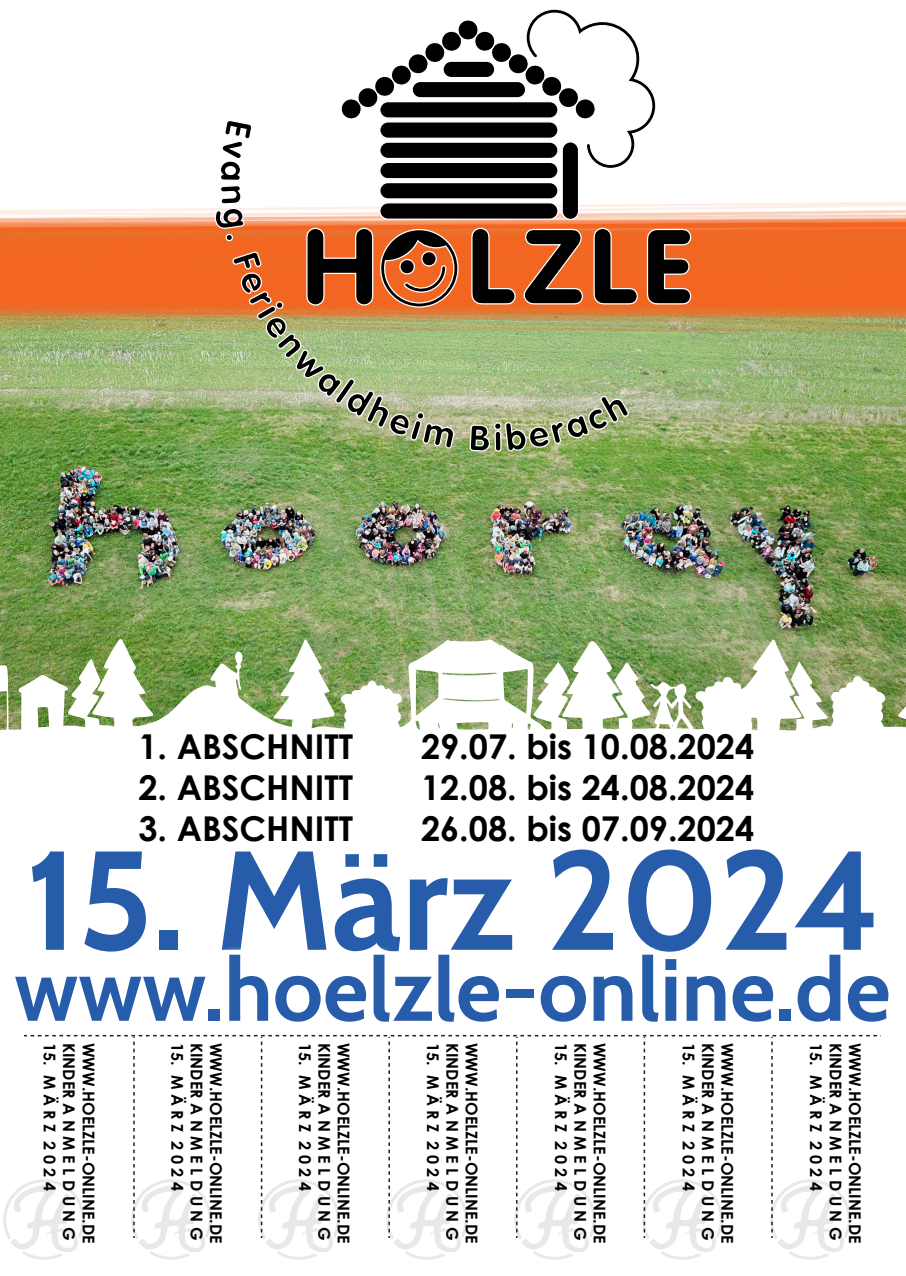
<style>
.page{position:relative;width:906px;height:1276px;background:#fff}
.page>*{position:absolute;margin:0;border:0;box-sizing:border-box;transform-origin:0 0}
.Überschrift{font:700 140.4px "Cabin";color:#275caa}
.Überschrift-2{font:700 88.05px "Cabin";color:#275caa}
.Überschrift-3{font:700 34.2px "Century Gothic";color:#000}
.Überschrift-4{font:700 16.2px "Century Gothic";color:#000}
</style>
<div class="page">
<svg style="left:24px;top:1035px;width:853px;height:140px"></svg>
<img style="left:0;top:368px;width:906px;height:269px">
<img style="left:0;top:202px;width:906px;height:166px">
<svg style="left:215px;top:9px;width:477px;height:443px"></svg>
<svg style="left:0;top:637px;width:906px;height:94px"></svg>
<img style="left:514px;top:1178px;width:82px;height:81px">
<div style="left:129px;top:724px;width:634px;height:127px;background:#fff"></div>
<img style="left:386px;top:1178px;width:82px;height:81px">
<img style="left:642px;top:1178px;width:81px;height:81px">
<img style="left:770px;top:1178px;width:81px;height:81px">
<img style="left:131px;top:1178px;width:81px;height:81px">
<img style="left:3px;top:1179px;width:82px;height:80px">
<img style="left:258px;top:1178px;width:82px;height:81px">
<p class="Überschrift-3" style="left:138px;top:721px;width:216px">1. ABSCHNITT</p>
<p class="Überschrift-3" style="left:421px;top:721px;width:335px">29.07. bis 10.08.2024</p>
<p class="Überschrift-3" style="left:138px;top:762px;width:216px">2. ABSCHNITT</p>
<p class="Überschrift-3" style="left:421px;top:762px;width:335px">12.08. bis 24.08.2024</p>
<p class="Überschrift-3" style="left:138px;top:803px;width:216px">3. ABSCHNITT</p>
<p class="Überschrift-3" style="left:421px;top:803px;width:335px">26.08. bis 07.09.2024</p>
<p class="Überschrift" style="left:26px;top:790px;width:856px">15. März 2024</p>
<p class="Überschrift-2" style="left:14px;top:920px;width:878px">www.hoelzle-online.de</p>
<p class="Überschrift-4" style="left:62px;top:1043px;width:150px;rotate:90deg">15. M Ä R Z 2 0 2 4</p>
<p class="Überschrift-4" style="left:81px;top:1043px;width:199px;rotate:90deg">KINDER A N M E L D U N G</p>
<p class="Überschrift-4" style="left:101px;top:1043px;width:202px;rotate:90deg">WWW.HOELZLE-ONLINE.DE</p>
<p class="Überschrift-4" style="left:190px;top:1043px;width:150px;rotate:90deg">15. M Ä R Z 2 0 2 4</p>
<p class="Überschrift-4" style="left:209px;top:1043px;width:199px;rotate:90deg">KINDER A N M E L D U N G</p>
<p class="Überschrift-4" style="left:228px;top:1043px;width:202px;rotate:90deg">WWW.HOELZLE-ONLINE.DE</p>
<p class="Überschrift-4" style="left:317px;top:1043px;width:150px;rotate:90deg">15. M Ä R Z 2 0 2 4</p>
<p class="Überschrift-4" style="left:337px;top:1043px;width:199px;rotate:90deg">KINDER A N M E L D U N G</p>
<p class="Überschrift-4" style="left:356px;top:1043px;width:202px;rotate:90deg">WWW.HOELZLE-ONLINE.DE</p>
<p class="Überschrift-4" style="left:445px;top:1043px;width:150px;rotate:90deg">15. M Ä R Z 2 0 2 4</p>
<p class="Überschrift-4" style="left:465px;top:1043px;width:199px;rotate:90deg">KINDER A N M E L D U N G</p>
<p class="Überschrift-4" style="left:484px;top:1043px;width:202px;rotate:90deg">WWW.HOELZLE-ONLINE.DE</p>
<p class="Überschrift-4" style="left:573px;top:1043px;width:150px;rotate:90deg">15. M Ä R Z 2 0 2 4</p>
<p class="Überschrift-4" style="left:592px;top:1043px;width:199px;rotate:90deg">KINDER A N M E L D U N G</p>
<p class="Überschrift-4" style="left:612px;top:1043px;width:202px;rotate:90deg">WWW.HOELZLE-ONLINE.DE</p>
<p class="Überschrift-4" style="left:701px;top:1043px;width:150px;rotate:90deg">15. M Ä R Z 2 0 2 4</p>
<p class="Überschrift-4" style="left:720px;top:1043px;width:199px;rotate:90deg">KINDER A N M E L D U N G</p>
<p class="Überschrift-4" style="left:739px;top:1043px;width:202px;rotate:90deg">WWW.HOELZLE-ONLINE.DE</p>
<p class="Überschrift-4" style="left:828px;top:1043px;width:150px;rotate:90deg">15. M Ä R Z 2 0 2 4</p>
<p class="Überschrift-4" style="left:848px;top:1043px;width:199px;rotate:90deg">KINDER A N M E L D U N G</p>
<p class="Überschrift-4" style="left:867px;top:1043px;width:202px;rotate:90deg">WWW.HOELZLE-ONLINE.DE</p>
</div>
